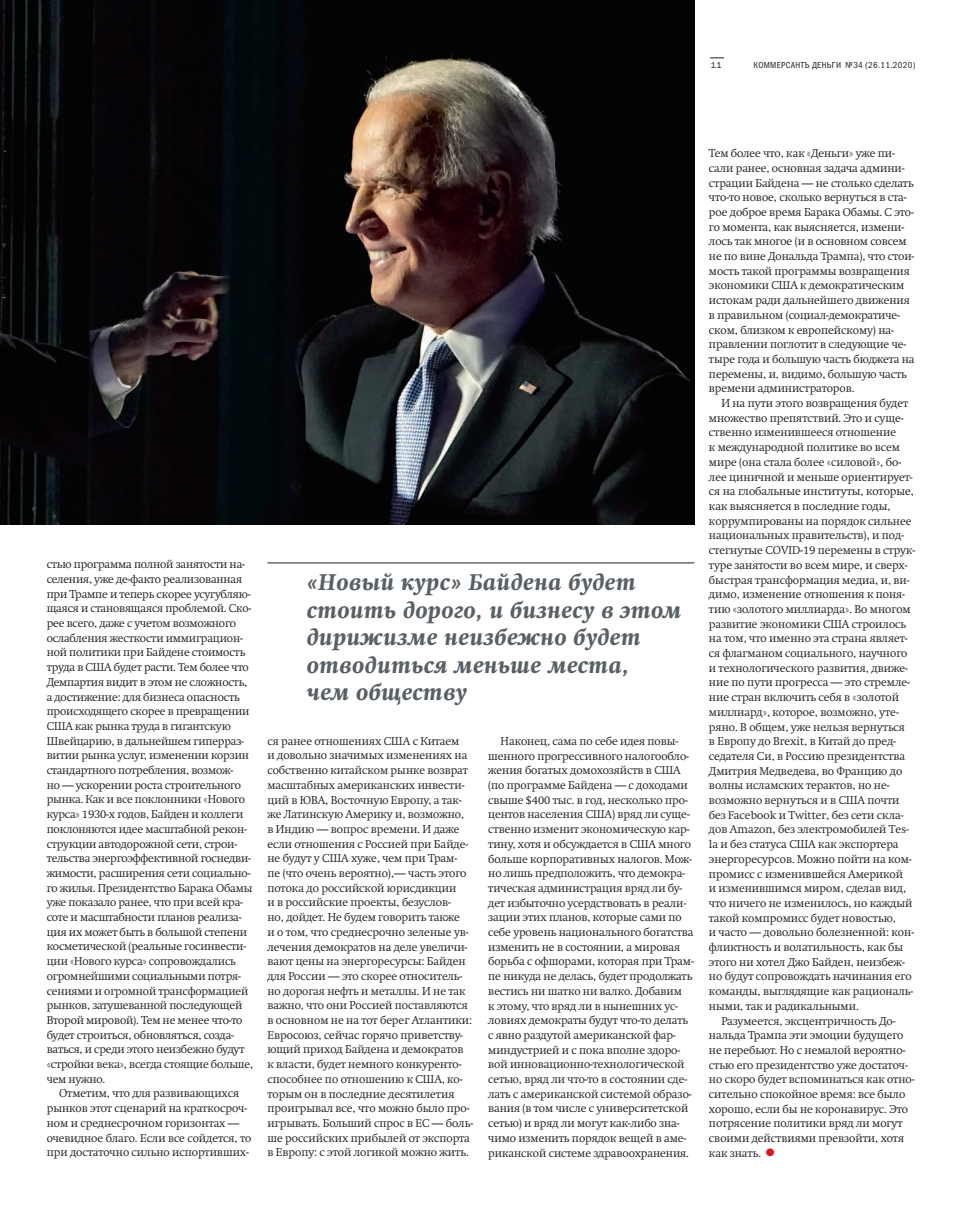
<style>
.page{position:relative;width:980px;height:1228px;background:#fff}
.page>*{position:absolute;margin:0;border:0;box-sizing:border-box;transform-origin:0 0}
.t1{font:italic 22.5px/27.5px "Swift Extra Bold C";letter-spacing:.025em;color:#576065}
.t2{font:11.25px/14.8px "Swift Light C";letter-spacing:-.005em;color:#231f20}
.t3{font:8.75px "Franklin Gothic Book Cond ITC";letter-spacing:.035em;color:#231f20}
.t4{font:8.75px "Franklin Gothic Book ITC";color:#231f20}
.s1{font-size:21.25px;color:#d7171f}
</style>
<div class="page">
<svg style="left:710px;top:58px;width:13px;height:1px"></svg>
<hr style="left:267px;top:562px;width:427px;height:1px;background:#231f20">
<img style="left:0;top:0;width:694px;height:524px">
<p class="t4" style="left:710px;top:60px;width:12px">11</p>
<p class="t3" style="left:753px;top:60px;width:163px">КОММЕРСАНТЪ ДЕНЬГИ №34 (26.11.2020)</p>
<p class="t2" style="left:47px;top:557px;width:208px">стью программа полной занятости на&shy;селения, уже де-факто реализованная при Трампе и теперь скорее усугубляю&shy;щаяся и становящаяся проблемой. Ско&shy;рее всего, даже с учетом возможного ослабления жесткости иммиграцион&shy;ной политики при Байдене стоимость труда в США будет расти. Тем более что Демпартия видит в этом не сложность, а достижение: для бизнеса опасность происходящего скорее в превращении США как рынка труда в гигантскую Швейцарию, в дальнейшем гиперраз&shy;витии рынка услуг, изменении корзин стандартного потребления, возмож-<br>но — ускорении роста строительного рынка. Как и все поклонники «Нового курса» 1930-х годов, Байден и коллеги поклоняются идее масштабной рекон&shy;струкции автодорожной сети, строи&shy;тельства энергоэффективной госнедви&shy;жимости, расширения сети социально&shy;го жилья. Президентство Барака Обамы уже показало ранее, что при всей кра&shy;соте и масштабности планов реализа&shy;ция их может быть в большой степени косметической (реальные госинвести&shy;ции «Нового курса» сопровождались огромнейшими социальными потря&shy;сениями и огромной трансформацией рынков, затушеванной последующей Второй мировой). Тем не менее что-то будет строиться, обновляться, созда&shy;ваться, и среди этого неизбежно будут «стройки века», всегда стоящие больше, чем нужно.</p>
<p class="t2" style="left:47px;top:1086px;width:206px;text-indent:12px">Отметим, что для развивающихся рынков этот сценарий на краткосроч&shy;ном и среднесрочном горизонтах — очевидное благо. Если все сойдется, то при достаточно сильно испортивших-</p>
<h1 class="t1" style="left:306px;top:569px;width:376px">«Новый курс» Байдена будет стоить дорого, и бизнесу в этом дирижизме неизбежно будет отводиться меньше места,<br>чем обществу</h1>
<p class="t2" style="left:267px;top:733px;width:207px">ся ранее отношениях США с Китаем<br>и довольно значимых изменениях на собственно китайском рынке возврат масштабных американских инвести&shy;ций в ЮВА, Восточную Европу, а так&shy;же Латинскую Америку и, возможно,<br>в Индию — вопрос времени. И даже если отношения с Россией при Байде&shy;не будут у США хуже, чем при Трам-<br>пе (что очень вероятно),— часть этого потока до российской юрисдикции<br>и в российские проекты, безуслов-<br>но, дойдет. Не будем говорить также<br>и о том, что среднесрочно зеленые ув&shy;лечения демократов на деле увеличи&shy;вают цены на энергоресурсы: Байден для России — это скорее относитель&shy;но дорогая нефть и металлы. И не так важно, что они Россией поставляются в основном не на тот берег Атлантики:<br>Евросоюз, сейчас горячо приветству&shy;ющий приход Байдена и демократов<br>к власти, будет немного конкуренто&shy;способнее по отношению к США, ко&shy;торым он в последние десятилетия проигрывал все, что можно было про&shy;игрывать. Больший спрос в ЕС — боль&shy;ше российских прибылей от экспорта в Европу: с этой логикой можно жить.</p>
<p class="t2" style="left:488px;top:733px;width:207px;text-indent:12px">Наконец, сама по себе идея повы&shy;шенного прогрессивного налогообло&shy;жения богатых домохозяйств в США (по программе Байдена — с доходами свыше $400 тыс. в год, несколько про&shy;центов населения США) вряд ли суще&shy;ственно изменит экономическую кар&shy;тину, хотя и обсуждается в США много больше корпоративных налогов. Мож&shy;но лишь предположить, что демокра&shy;тическая администрация вряд ли бу&shy;дет избыточно усердствовать в реали&shy;зации этих планов, которые сами по себе уровень национального богатства изменить не в состоянии, а мировая борьба с офшорами, которая при Трам&shy;пе никуда не делась, будет продолжать вестись ни шатко ни валко. Добавим<br>к этому, что вряд ли в нынешних ус&shy;ловиях демократы будут что-то делать с явно раздутой американской фар&shy;миндустрией и с пока вполне здоро&shy;вой инновационно-технологической сетью, вряд ли что-то в состоянии сде&shy;лать с американской системой образо&shy;вания (в том числе с университетской сетью) и вряд ли могут как-либо зна&shy;чимо изменить порядок вещей в аме&shy;риканской системе здравоохранения.</p>
<p class="t2" style="left:708px;top:146px;width:207px">Тем более что, как «Деньги» уже пи&shy;сали ранее, основная задача админи&shy;страции Байдена — не столько сделать что-то новое, сколько вернуться в ста&shy;рое доброе время Барака Обамы. С это&shy;го момента, как выясняется, измени&shy;лось так многое (и в основном совсем не по вине Дональда Трампа), что стои&shy;мость такой программы возвращения экономики США к демократическим истокам ради дальнейшего движения в правильном (социал-демократиче&shy;ском, близком к европейскому) на&shy;правлении поглотит в следующие че&shy;тыре года и большую часть бюджета на перемены, и, видимо, большую часть времени администраторов.</p>
<p class="t2" style="left:721px;top:396px;width:188px">И на пути этого возвращения будет</p>
<p class="t2" style="left:708px;top:410px;width:196px">множество препятствий. Это и суще-</p>
<p class="t2" style="left:708px;top:425px;width:189px">ственно изменившееся отношение</p>
<p class="t2" style="left:708px;top:440px;width:192px">к международной политике во всем</p>
<p class="t2" style="left:708px;top:454px;width:194px">мире (она стала более «силовой», бо-</p>
<p class="t2" style="left:708px;top:469px;width:205px">лее циничной и меньше ориентирует-</p>
<p class="t2" style="left:708px;top:484px;width:206px">ся на глобальные институты, которые,</p>
<p class="t2" style="left:708px;top:498px;width:183px">как выясняется в последние годы,</p>
<p class="t2" style="left:708px;top:513px;width:204px">коррумпированы на порядок сильнее</p>
<p class="t2" style="left:708px;top:528px;width:196px">национальных правительств), и под-</p>
<p class="t2" style="left:708px;top:543px;width:208px">стегнутые COVID-19 перемены в струк-</p>
<p class="t2" style="left:708px;top:557px;width:200px">туре занятости во всем мире, и сверх-</p>
<p class="t2" style="left:708px;top:572px;width:202px">быстрая трансформация медиа, и, ви-</p>
<p class="t2" style="left:708px;top:587px;width:197px">димо, изменение отношения к поня-</p>
<p class="t2" style="left:708px;top:601px;width:203px">тию «золотого миллиарда». Во многом</p>
<p class="t2" style="left:708px;top:616px;width:199px">развитие экономики США строилось</p>
<p class="t2" style="left:708px;top:631px;width:200px">на том, что именно эта страна являет-</p>
<p class="t2" style="left:708px;top:645px;width:200px">ся флагманом социального, научного</p>
<p class="t2" style="left:708px;top:660px;width:200px">и технологического развития, движе-</p>
<p class="t2" style="left:708px;top:675px;width:202px">ние по пути прогресса — это стремле-</p>
<p class="t2" style="left:708px;top:689px;width:191px">ние стран включить себя в «золотой</p>
<p class="t2" style="left:708px;top:704px;width:191px">миллиард», которое, возможно, уте-</p>
<p class="t2" style="left:708px;top:719px;width:197px">ряно. В общем, уже нельзя вернуться</p>
<p class="t2" style="left:708px;top:734px;width:188px">в Европу до Brexit, в Китай до пред-</p>
<p class="t2" style="left:708px;top:748px;width:197px">седателя Си, в Россию президентства</p>
<p class="t2" style="left:708px;top:763px;width:195px">Дмитрия Медведева, во Францию до</p>
<p class="t2" style="left:708px;top:778px;width:182px">волны исламских терактов, но не-</p>
<p class="t2" style="left:708px;top:792px;width:192px">возможно вернуться и в США почти</p>
<p class="t2" style="left:708px;top:807px;width:196px">без Facebook и Twitter, без сети скла-</p>
<p class="t2" style="left:708px;top:822px;width:201px">дов Amazon, без электромобилей Tes-</p>
<p class="t2" style="left:708px;top:836px;width:191px">la и без статуса США как экспортера</p>
<p class="t2" style="left:708px;top:851px;width:204px">энергоресурсов. Можно пойти на ком-</p>
<p class="t2" style="left:708px;top:866px;width:196px">промисс с изменившейся Америкой</p>
<p class="t2" style="left:708px;top:880px;width:199px">и изменившимся миром, сделав вид,</p>
<p class="t2" style="left:708px;top:895px;width:205px">что ничего не изменилось, но каждый</p>
<p class="t2" style="left:708px;top:910px;width:188px">такой компромисс будет новостью,</p>
<p class="t2" style="left:708px;top:925px;width:207px">и часто — довольно болезненной: кон-</p>
<p class="t2" style="left:708px;top:939px;width:196px">фликтность и волатильность, как бы</p>
<p class="t2" style="left:708px;top:954px;width:197px">этого ни хотел Джо Байден, неизбеж-</p>
<p class="t2" style="left:708px;top:969px;width:204px">но будут сопровождать начинания его</p>
<p class="t2" style="left:708px;top:983px;width:206px">команды, выглядящие как рациональ-</p>
<p class="t2" style="left:708px;top:998px;width:151px">ными, так и радикальными.</p>
<p class="t2" style="left:721px;top:1013px;width:176px">Разумеется, эксцентричность До-</p>
<p class="t2" style="left:708px;top:1027px;width:196px">нальда Трампа эти эмоции будущего</p>
<p class="t2" style="left:708px;top:1042px;width:198px">не перебьют. Но с немалой вероятно-</p>
<p class="t2" style="left:708px;top:1057px;width:200px">стью его президентство уже достаточ-</p>
<p class="t2" style="left:708px;top:1071px;width:207px">но скоро будет вспоминаться как отно-</p>
<p class="t2" style="left:708px;top:1086px;width:198px">сительно спокойное время: все было</p>
<p class="t2" style="left:708px;top:1101px;width:200px">хорошо, если бы не коронавирус. Это</p>
<p class="t2" style="left:708px;top:1116px;width:195px">потрясение политики вряд ли могут</p>
<p class="t2" style="left:708px;top:1130px;width:196px">своими действиями превзойти, хотя</p>
<p class="t2" style="left:708px;top:1145px;width:68px">как знать. <span class="s1">•</span></p>
</div>
